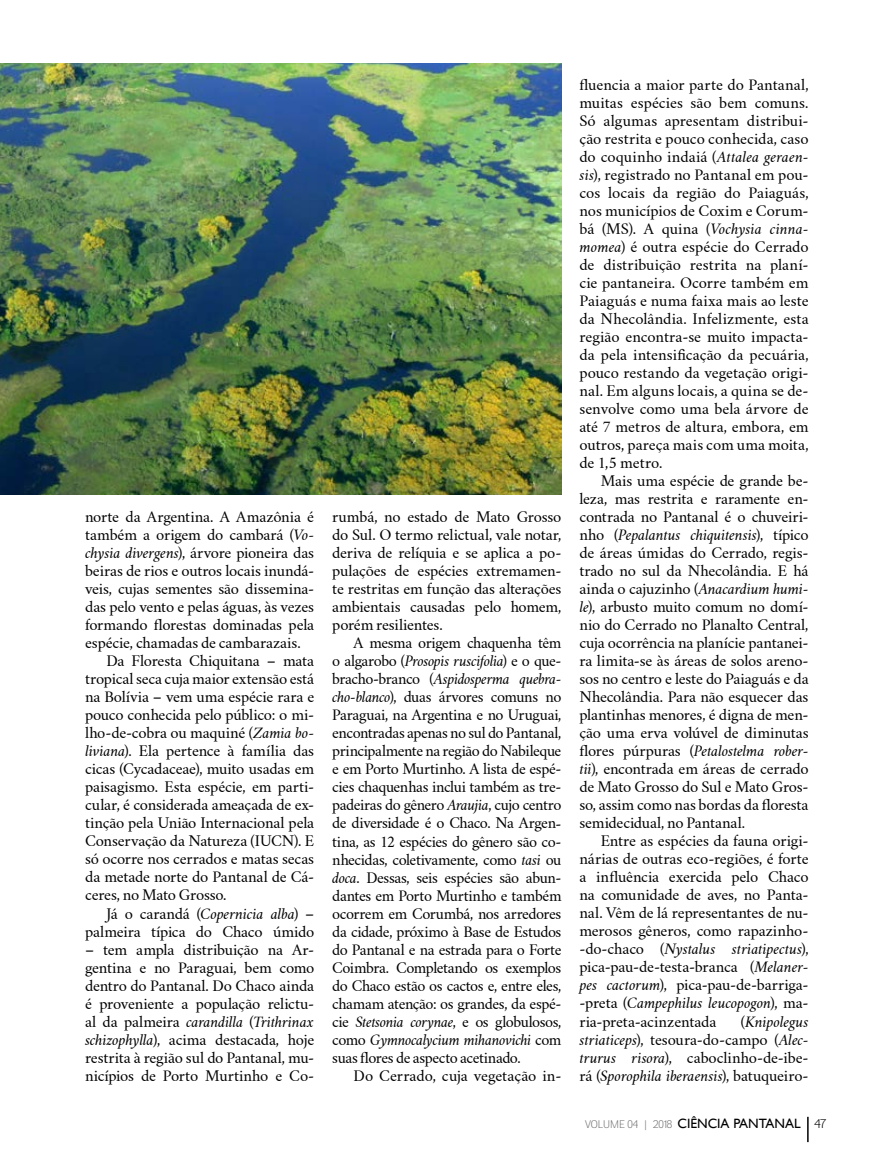
<style>
.page{position:relative;width:872px;height:1170px;background:#fff}
.page>*{position:absolute;margin:0;border:0;box-sizing:border-box;transform-origin:0 0}
.t1{font:14.25px/18px "Crimson Text";letter-spacing:-.015em;color:#000;text-align:justify}
.t2{font:italic 14.25px/18px "Crimson Text";letter-spacing:-.01em;color:#000;text-align:justify}
.t3{font:13.5px "Gill Sans";color:#000}
.s1{font-style:italic}
.s2{font-style:normal}
.s3{font-family:"Truth FB";font-weight:300;font-size:10.5px;color:#706f6f}
.s4{font-family:"Truth FB";font-weight:300;font-size:12px}
</style>
<div class="page">
<svg style="left:807px;top:1116px;width:1px;height:25px"></svg>
<img style="left:0;top:64px;width:561px;height:431px">
<p class="t1" style="left:85px;top:510px;width:231px">norte da Argentina. A Amazônia é</p>
<p class="t1" style="left:85px;top:528px;width:231px">também a origem do cambará (<span class="s1">Vo-</span></p>
<p class="t1" style="left:85px;top:546px;width:231px"><span class="s1">chysia divergens</span>), árvore pioneira das</p>
<p class="t1" style="left:85px;top:564px;width:231px">beiras de rios e outros locais inundá-</p>
<p class="t1" style="left:85px;top:582px;width:231px">veis, cujas sementes são dissemina-</p>
<p class="t1" style="left:85px;top:600px;width:231px">das pelo vento e pelas águas, às vezes</p>
<p class="t1" style="left:85px;top:618px;width:231px">formando florestas dominadas pela</p>
<p class="t1" style="left:85px;top:636px;width:217px">espécie, chamadas de cambarazais.</p>
<p class="t1" style="left:106px;top:654px;width:209px">Da Floresta Chiquitana – mata</p>
<p class="t1" style="left:85px;top:672px;width:231px">tropical seca cuja maior extensão está</p>
<p class="t1" style="left:85px;top:690px;width:231px">na Bolívia – vem uma espécie rara e</p>
<p class="t1" style="left:85px;top:708px;width:231px">pouco conhecida pelo público: o mi-</p>
<p class="t1" style="left:85px;top:726px;width:231px">lho-de-cobra ou maquiné (<span class="s1">Zamia bo-</span></p>
<p class="t1" style="left:85px;top:744px;width:231px"><span class="s1">liviana</span>). Ela pertence à família das</p>
<p class="t1" style="left:85px;top:762px;width:231px">cicas (Cycadaceae), muito usadas em</p>
<p class="t1" style="left:85px;top:780px;width:231px">paisagismo. Esta espécie, em parti-</p>
<p class="t1" style="left:85px;top:798px;width:231px">cular, é considerada ameaçada de ex-</p>
<p class="t1" style="left:85px;top:816px;width:231px">tinção pela União Internacional pela</p>
<p class="t1" style="left:85px;top:834px;width:231px">Conservação da Natureza (IUCN). E</p>
<p class="t1" style="left:85px;top:852px;width:231px">só ocorre nos cerrados e matas secas</p>
<p class="t1" style="left:85px;top:870px;width:231px">da metade norte do Pantanal de Cá-</p>
<p class="t1" style="left:85px;top:888px;width:143px">ceres, no Mato Grosso.</p>
<p class="t2" style="left:106px;top:906px;width:209px"><span class="s2">Já o carandá (</span>Copernicia alba<span class="s2">) –</span></p>
<p class="t1" style="left:85px;top:924px;width:231px">palmeira típica do Chaco úmido</p>
<p class="t1" style="left:85px;top:942px;width:231px">– tem ampla distribuição na Ar&shy;gentina e no Paraguai, bem como dentro do Pantanal. Do Chaco ainda é proveniente a população relictu&shy;al da palmeira <span class="s1">carandilla</span> (<span class="s1">Trithrinax schizophylla</span>), acima destacada, hoje restrita à região sul do Pantanal, mu&shy;nicípios de Porto Murtinho e Co-</p>
<p class="t1" style="left:332px;top:510px;width:231px">rumbá, no estado de Mato Grosso do Sul. O termo relictual, vale notar, deriva de relíquia e se aplica a po&shy;pulações de espécies extremamen&shy;te restritas em função das alterações ambientais causadas pelo homem, porém resilientes.</p>
<p class="t1" style="left:332px;top:636px;width:231px;text-indent:21px">A mesma origem chaquenha têm o algarobo (<span class="s1">Prosopis ruscifolia</span>) e o que&shy;bracho-branco (<span class="s1">Aspidosperma quebra&shy;cho-blanco</span>), duas árvores comuns no Paraguai, na Argentina e no Uruguai, encontradas apenas no sul do Pantanal, principalmente na região do Nabileque e em Porto Murtinho. A lista de espé&shy;cies chaquenhas inclui também as tre&shy;padeiras do gênero <span class="s1">Araujia</span>, cujo centro de diversidade é o Chaco. Na Argen&shy;tina, as 12 espécies do gênero são co&shy;nhecidas, coletivamente, como <span class="s1">tasi</span> ou <span class="s1">doca</span>. Dessas, seis espécies são abun&shy;dantes em Porto Murtinho e também ocorrem em Corumbá, nos arredores da cidade, próximo à Base de Estudos do Pantanal e na estrada para o Forte Coimbra. Completando os exemplos do Chaco estão os cactos e, entre eles, chamam atenção: os grandes, da espé&shy;cie <span class="s1">Stetsonia corynae</span>, e os globulosos, como <span class="s1">Gymnocalycium mihanovichi</span> com suas flores de aspecto acetinado.</p>
<p class="t1" style="left:353px;top:1068px;width:209px">Do Cerrado, cuja vegetação in-</p>
<p class="t1" style="left:579px;top:78px;width:231px">fluencia a maior parte do Pantanal, muitas espécies são bem comuns.<br>Só algumas apresentam distribui&shy;ção restrita e pouco conhecida, caso do coquinho indaiá (<span class="s1">Attalea geraen&shy;sis</span>), registrado no Pantanal em pou&shy;cos locais da região do Paiaguás, nos municípios de Coxim e Corum&shy;bá (MS). A quina (<span class="s1">Vochysia cinna&shy;momea</span>) é outra espécie do Cerrado de distribuição restrita na planí&shy;cie pantaneira. Ocorre também em Paiaguás e numa faixa mais ao leste da Nhecolândia. Infelizmente, esta região encontra-se muito impacta&shy;da pela intensificação da pecuária, pouco restando da vegetação origi&shy;nal. Em alguns locais, a quina se de&shy;senvolve como uma bela árvore de até 7 metros de altura, embora, em outros, pareça mais com uma moita, de 1,5 metro.</p>
<p class="t1" style="left:579px;top:474px;width:231px;text-indent:21px">Mais uma espécie de grande be&shy;leza, mas restrita e raramente en&shy;contrada no Pantanal é o chuveiri&shy;nho (<span class="s1">Pepalantus chiquitensis</span>), típico de áreas úmidas do Cerrado, regis&shy;trado no sul da Nhecolândia. E há ainda o cajuzinho (<span class="s1">Anacardium humi&shy;le</span>), arbusto muito comum no domí&shy;nio do Cerrado no Planalto Central, cuja ocorrência na planície pantanei&shy;ra limita-se às áreas de solos areno&shy;sos no centro e leste do Paiaguás e da Nhecolândia. Para não esquecer das plantinhas menores, é digna de men&shy;ção uma erva volúvel de diminutas flores púrpuras (<span class="s1">Petalostelma rober&shy;tii</span>), encontrada em áreas de cerrado de Mato Grosso do Sul e Mato Gros&shy;so, assim como nas bordas da floresta semidecidual, no Pantanal.</p>
<p class="t1" style="left:579px;top:834px;width:231px;text-indent:21px">Entre as espécies da fauna origi&shy;nárias de outras eco-regiões, é forte a influência exercida pelo Chaco na comunidade de aves, no Panta&shy;nal. Vêm de lá representantes de nu&shy;merosos gêneros, como rapazinho--do-chaco (<span class="s1">Nystalus striatipectus</span>), pica-pau-de-testa-branca (<span class="s1">Melaner&shy;pes cactorum</span>), pica-pau-de-barriga--preta (<span class="s1">Campephilus leucopogon</span>), ma&shy;ria-preta-acinzentada</p>
<p class="t2" style="left:579px;top:1014px;width:231px;text-indent:161px"><span class="s2">(</span>Knipolegus striaticeps<span class="s2">), tesoura-do-campo (</span>Alec&shy;trurus risora<span class="s2">), caboclinho-de-ibe&shy;rá (</span>Sporophila iberaensis<span class="s2">), batuqueiro-</span></p>
<p class="t3" style="left:585px;top:1115px;width:243px"><span class="s3">VOLUME 04 | 2018</span> CIÊNCIA PANTANAL <span class="s4">47</span></p>
</div>
